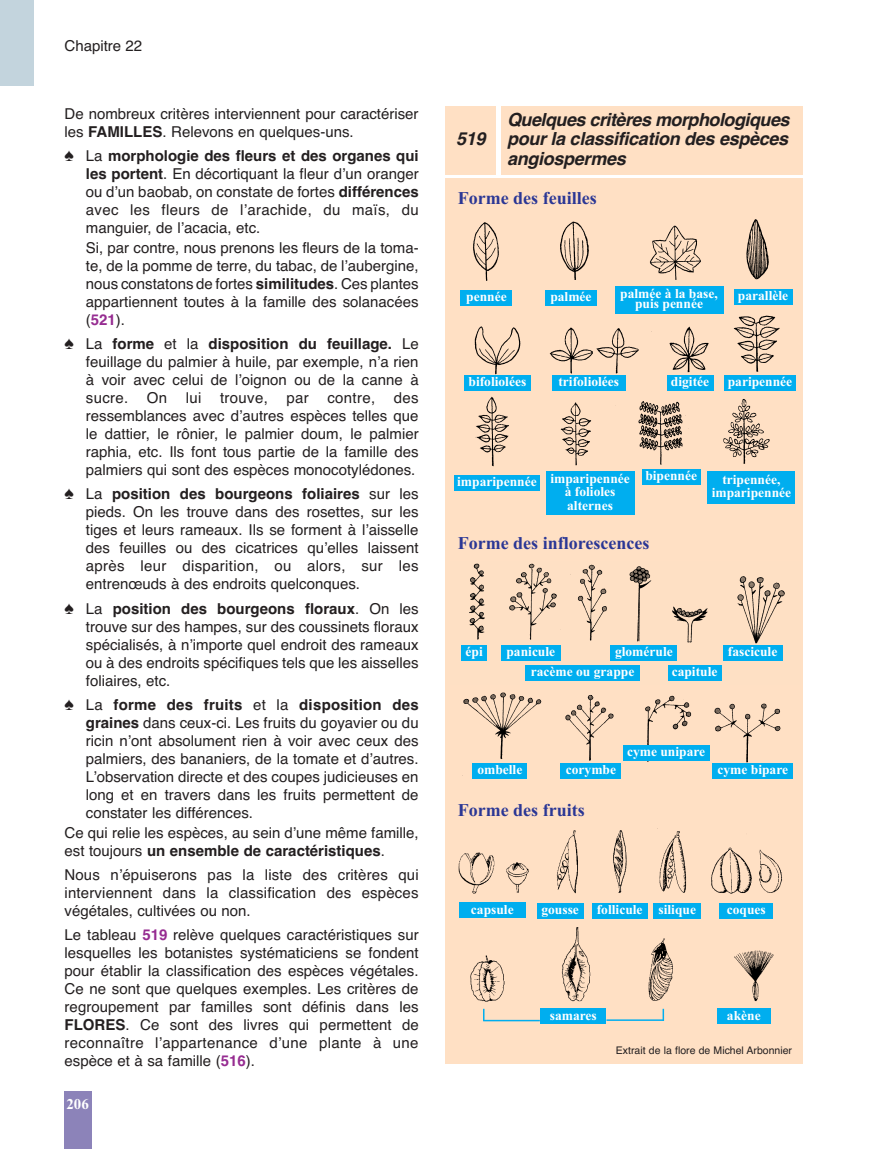
<style>
.page{position:relative;width:893px;height:1149px;background:#fff}
.page>*{position:absolute;margin:0;border:0;box-sizing:border-box;transform-origin:0 0}
.t1{font:italic 700 18px/19.5px "Helvetica";color:#231f20;text-align:justify}
.t2{font:700 18px "Times New Roman";color:#2b3795}
.t3{font:15px/18px "Helvetica";color:#231f20;text-align:justify}
.t4{font:700 15px "Times New Roman";color:#fff}
.t5{font:700 13.5px/13.5px "Times New Roman";color:#fff;text-align:center}
.t6{font:10.5px "Helvetica";color:#231f20}
.s1{font-weight:700}
.s2{font-weight:700;color:#962c91}
</style>
<div class="page">
<div style="left:0;top:0;width:33px;height:85px;background:#c3d4dd"></div>
<div style="left:64px;top:1091px;width:27px;height:57px;background:#8c83b9"></div>
<div style="left:446px;top:179px;width:357px;height:884px;background:#ffe0c4"></div>
<img style="left:462px;top:692px;width:328px;height:87px">
<img style="left:469px;top:563px;width:316px;height:94px">
<img style="left:473px;top:219px;width:296px;height:82px">
<img style="left:458px;top:828px;width:324px;height:90px">
<img style="left:464px;top:312px;width:319px;height:176px">
<img style="left:470px;top:927px;width:304px;height:92px">
<div style="left:501px;top:106px;width:302px;height:68px;background:#ffe0c4"></div>
<div style="left:446px;top:106px;width:50px;height:68px;background:#ffe0c4"></div>
<div style="left:461px;top:290px;width:51px;height:15px;background:#00aeef"></div>
<div style="left:545px;top:290px;width:52px;height:15px;background:#00aeef"></div>
<div style="left:615px;top:286px;width:108px;height:28px;background:#00aeef"></div>
<div style="left:734px;top:289px;width:58px;height:16px;background:#00aeef"></div>
<div style="left:667px;top:375px;width:46px;height:15px;background:#00aeef"></div>
<div style="left:724px;top:375px;width:72px;height:15px;background:#00aeef"></div>
<div style="left:552px;top:375px;width:73px;height:15px;background:#00aeef"></div>
<div style="left:464px;top:375px;width:66px;height:15px;background:#00aeef"></div>
<div style="left:546px;top:471px;width:88px;height:44px;background:#00aeef"></div>
<div style="left:642px;top:469px;width:59px;height:15px;background:#00aeef"></div>
<div style="left:454px;top:475px;width:86px;height:15px;background:#00aeef"></div>
<div style="left:708px;top:471px;width:87px;height:32px;background:#00aeef"></div>
<div style="left:461px;top:645px;width:26px;height:15px;background:#00aeef"></div>
<div style="left:501px;top:645px;width:60px;height:15px;background:#00aeef"></div>
<div style="left:525px;top:664px;width:115px;height:16px;background:#00aeef"></div>
<div style="left:611px;top:645px;width:66px;height:15px;background:#00aeef"></div>
<div style="left:668px;top:665px;width:53px;height:15px;background:#00aeef"></div>
<div style="left:723px;top:645px;width:59px;height:15px;background:#00aeef"></div>
<div style="left:712px;top:762px;width:81px;height:16px;background:#00aeef"></div>
<div style="left:623px;top:744px;width:87px;height:16px;background:#00aeef"></div>
<div style="left:561px;top:763px;width:60px;height:15px;background:#00aeef"></div>
<div style="left:473px;top:762px;width:54px;height:16px;background:#00aeef"></div>
<div style="left:459px;top:902px;width:66px;height:15px;background:#00aeef"></div>
<div style="left:537px;top:902px;width:47px;height:16px;background:#00aeef"></div>
<div style="left:592px;top:902px;width:55px;height:16px;background:#00aeef"></div>
<div style="left:653px;top:902px;width:48px;height:16px;background:#00aeef"></div>
<div style="left:540px;top:1008px;width:66px;height:15px;background:#00aeef"></div>
<div style="left:720px;top:902px;width:53px;height:16px;background:#00aeef"></div>
<div style="left:717px;top:1008px;width:54px;height:15px;background:#00aeef"></div>
<hr style="left:483px;top:1019px;width:57px;height:1px;background:#00aeef">
<hr style="left:606px;top:1019px;width:58px;height:1px;background:#00aeef">
<p class="t3" style="left:65px;top:38px;width:79px">Chapitre 22</p>
<p class="t3" style="left:65px;top:106px;width:356px">De nombreux critères interviennent pour caractériser les <span class="s1">FAMILLES</span>. Relevons en quelques-uns.</p>
<p class="t3" style="left:86px;top:148px;width:334px;text-indent:-21px">♠ La <span class="s1">morphologie des fleurs et des organes qui les portent</span>. En décortiquant la fleur d’un oranger ou d’un baobab, on constate de fortes <span class="s1">différences </span>avec les fleurs de l’arachide, du maïs, du manguier, de l’acacia, etc.</p>
<p class="t3" style="left:86px;top:240px;width:334px">Si, par contre, nous prenons les fleurs de la toma&shy;te, de la pomme de terre, du tabac, de l’aubergine, nous constatons de fortes <span class="s1">similitudes</span>. Ces plantes appartiennent toutes à la famille des solanacées (<span class="s2">521</span>).</p>
<p class="t3" style="left:86px;top:336px;width:334px;text-indent:-21px">♠ La <span class="s1">forme</span> et la <span class="s1">disposition du feuillage.</span> Le feuillage du palmier à huile, par exemple, n’a rien à voir avec celui de l’oignon ou de la canne à sucre. On lui trouve, par contre, des ressemblances avec d’autres espèces telles que le dattier, le rônier, le palmier doum, le palmier raphia, etc. Ils font tous partie de la famille des palmiers qui sont des espèces monocotylédones.</p>
<p class="t3" style="left:86px;top:486px;width:334px;text-indent:-21px">♠ La <span class="s1">position des bourgeons foliaires</span> sur les pieds. On les trouve dans des rosettes, sur les tiges et leurs rameaux. Ils se forment à l’aisselle des feuilles ou des cicatrices qu’elles laissent après leur disparition, ou alors, sur les entrenœuds à des endroits quelconques.</p>
<p class="t3" style="left:86px;top:600px;width:334px;text-indent:-21px">♠ La <span class="s1">position des bourgeons floraux</span>. On les trouve sur des hampes, sur des coussinets floraux spécialisés, à n’importe quel endroit des rameaux ou à des endroits spécifiques tels que les aisselles foliaires, etc.</p>
<p class="t3" style="left:86px;top:696px;width:334px;text-indent:-21px">♠ La <span class="s1">forme des fruits</span> et la <span class="s1">disposition des graines</span> dans ceux-ci. Les fruits du goyavier ou du ricin n’ont absolument rien à voir avec ceux des palmiers, des bananiers, de la tomate et d’autres.<br>L’observation directe et des coupes judicieuses en long et en travers dans les fruits permettent de constater les différences.</p>
<p class="t3" style="left:65px;top:824px;width:356px">Ce qui relie les espèces, au sein d’une même famille, est toujours <span class="s1">un ensemble de caractéristiques</span>.</p>
<p class="t3" style="left:65px;top:866px;width:356px">Nous n’épuiserons pas la liste des critères qui interviennent dans la classification des espèces végétales, cultivées ou non.</p>
<p class="t3" style="left:65px;top:926px;width:356px">Le tableau <span class="s2">519</span> relève quelques caractéristiques sur lesquelles les botanistes systématiciens se fondent pour établir la classification des espèces végétales.<br>Ce ne sont que quelques exemples. Les critères de regroupement par familles sont définis dans les <span class="s1">FLORES</span>. Ce sont des livres qui permettent de reconnaître l’appartenance d’une plante à une espèce et à sa famille (<span class="s2">516</span>).</p>
<p class="t4" style="left:66px;top:1098px;width:24px">206</p>
<p class="t1" style="left:456px;top:131px;width:34px">519</p>
<p class="t1" style="left:507px;top:111px;width:288px">Quelques critères morphologiques pourla classification des espèces angiospermes</p>
<p class="t2" style="left:458px;top:191px;width:140px">Forme des feuilles</p>
<p class="t5" style="left:466px;top:291px;width:42px">pennée</p>
<p class="t5" style="left:550px;top:291px;width:43px">palmée</p>
<p class="t5" style="left:620px;top:289px;width:99px;line-height:10.5px">palmée à la base, puis pennée</p>
<p class="t5" style="left:738px;top:290px;width:52px">parallèle</p>
<p class="t5" style="left:468px;top:376px;width:59px">bifoliolées</p>
<p class="t5" style="left:558px;top:376px;width:62px">trifoliolées</p>
<p class="t5" style="left:671px;top:376px;width:40px">digitée</p>
<p class="t5" style="left:728px;top:376px;width:66px">paripennée</p>
<p class="t5" style="left:550px;top:473px;width:81px">imparipennée à folioles alternes</p>
<p class="t5" style="left:645px;top:470px;width:53px">bipennée</p>
<p class="t5" style="left:457px;top:476px;width:81px">imparipennée</p>
<p class="t5" style="left:712px;top:474px;width:81px">tripennée, imparipennée</p>
<p class="t2" style="left:458px;top:537px;width:193px">Forme des inflorescences</p>
<p class="t5" style="left:466px;top:646px;width:19px">épi</p>
<p class="t5" style="left:531px;top:643px;width:105px;line-height:19.8px;text-align:left;text-indent:-24px">panicule<br>racème ou grappe</p>
<p class="t5" style="left:672px;top:643px;width:47px;line-height:19.8px;text-align:left;text-indent:-57px">glomérule capitule</p>
<p class="t5" style="left:728px;top:646px;width:51px">fascicule</p>
<p class="t5" style="left:477px;top:763px;width:47px">ombelle</p>
<p class="t5" style="left:566px;top:764px;width:52px">corymbe</p>
<p class="t2" style="left:458px;top:804px;width:128px">Forme des fruits</p>
<p class="t5" style="left:627px;top:746px;width:80px">cyme unipare</p>
<p class="t5" style="left:717px;top:763px;width:72px">cyme bipare</p>
<p class="t5" style="left:471px;top:903px;width:44px">capsule</p>
<p class="t5" style="left:541px;top:903px;width:39px">gousse</p>
<p class="t5" style="left:597px;top:904px;width:101px">follicule silique</p>
<p class="t5" style="left:727px;top:904px;width:41px">coques</p>
<p class="t5" style="left:550px;top:1009px;width:48px">samares</p>
<p class="t5" style="left:727px;top:1009px;width:35px">akène</p>
<p class="t6" style="left:616px;top:1046px;width:178px">Extrait de la flore de Michel Arbonnier</p>
</div>
